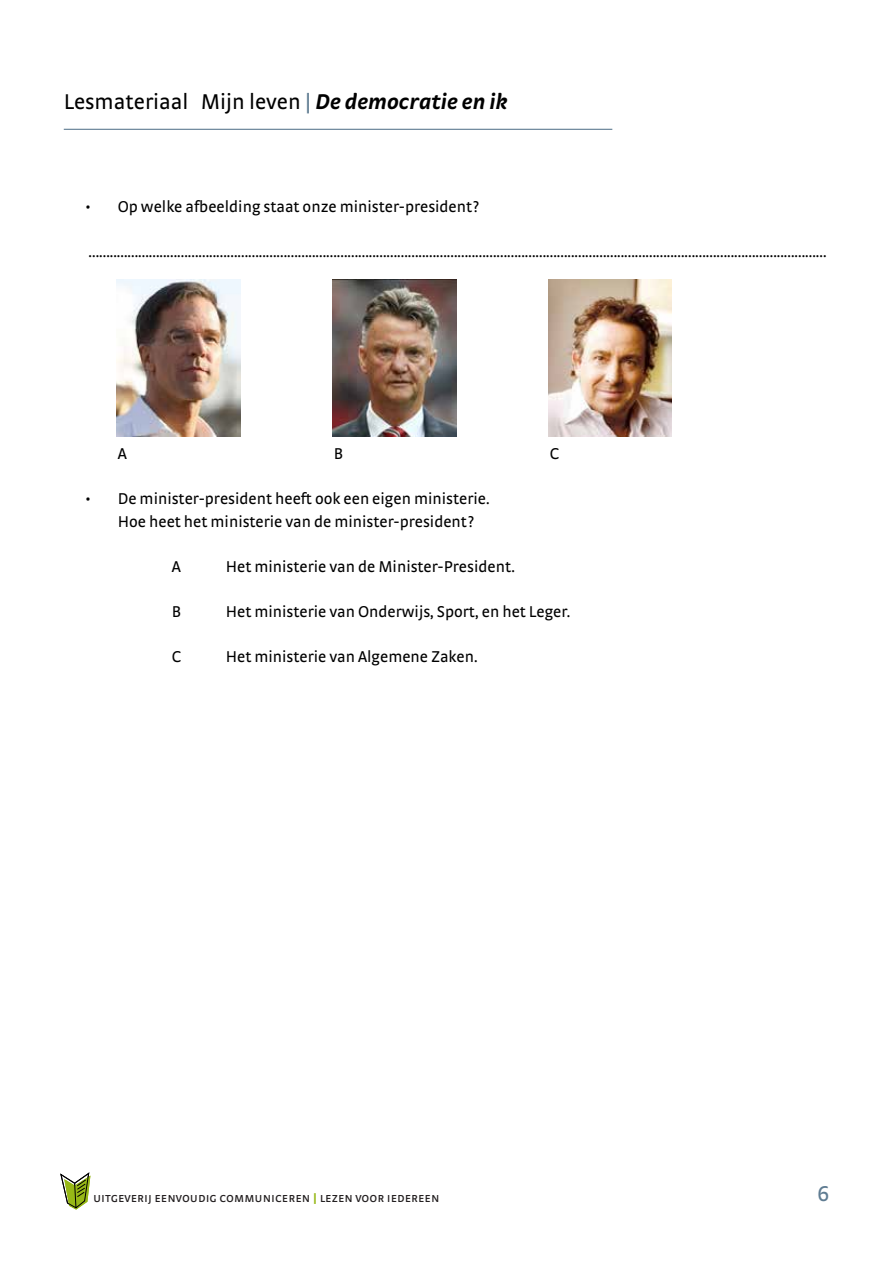
<style>
.page{position:relative;width:893px;height:1263px;background:#fff}
.page>*{position:absolute;margin:0;border:0;box-sizing:border-box;transform-origin:0 0}
.t1{font:22.5px "Strada OT";color:#000}
.t2{font:22.5px "Strada OT";color:#5f7c92}
.t3{font:16.5px/22.5px "Strada OT";color:#000}
.t4{font:13.5px "Strada OT";color:#231f20}
.s1{color:#5f7c92}
.s2{font-weight:700;font-style:italic}
.s3{font-weight:700;color:#96b716}
</style>
<div class="page">
<hr style="left:64px;top:129px;width:548px;height:1px;background:#5f7c92">
<svg style="left:60px;top:1172px;width:30px;height:37px"></svg>
<img style="left:117px;top:279px;width:123px;height:158px">
<img style="left:333px;top:279px;width:123px;height:157px">
<img style="left:549px;top:279px;width:123px;height:157px">
<h1 class="t1" style="left:64px;top:88px;width:446px">Lesmateriaal Mijn leven <span class="s1">|</span> <span class="s2">De democratie en ik</span></h1>
<p class="t3" style="left:85px;top:195px;width:396px">• Op welke afbeelding staat onze minister-president?</p>
<p class="t3" style="left:89px;top:240px;width:739px">................................................................................................................................................................................................................</p>
<p class="t3" style="left:118px;top:442px;width:11px">A</p>
<p class="t3" style="left:334px;top:442px;width:11px">B</p>
<p class="t3" style="left:550px;top:442px;width:11px">C</p>
<p class="t3" style="left:118px;top:487px;width:373px;text-indent:-33px">• De minister-president heeft ook een eigen ministerie.<br>Hoe heet het ministerie van de minister-president?</p>
<p class="t3" style="left:172px;top:555px;width:11px">A</p>
<p class="t3" style="left:226px;top:555px;width:291px">Het ministerie van de Minister-President.</p>
<p class="t3" style="left:172px;top:600px;width:11px">B</p>
<p class="t3" style="left:226px;top:600px;width:346px">Het ministerie van Onderwijs, Sport, en het Leger.</p>
<p class="t3" style="left:172px;top:645px;width:11px">C</p>
<p class="t3" style="left:226px;top:645px;width:253px">Het ministerie van Algemene Zaken.</p>
<p class="t4" style="left:93px;top:1189px;width:348px">uitgeverij eenvoudig communiceren <span class="s3">|</span> lezen voor iedereen</p>
<h1 class="t2" style="left:817px;top:1181px;width:13px">6</h1>
</div>
